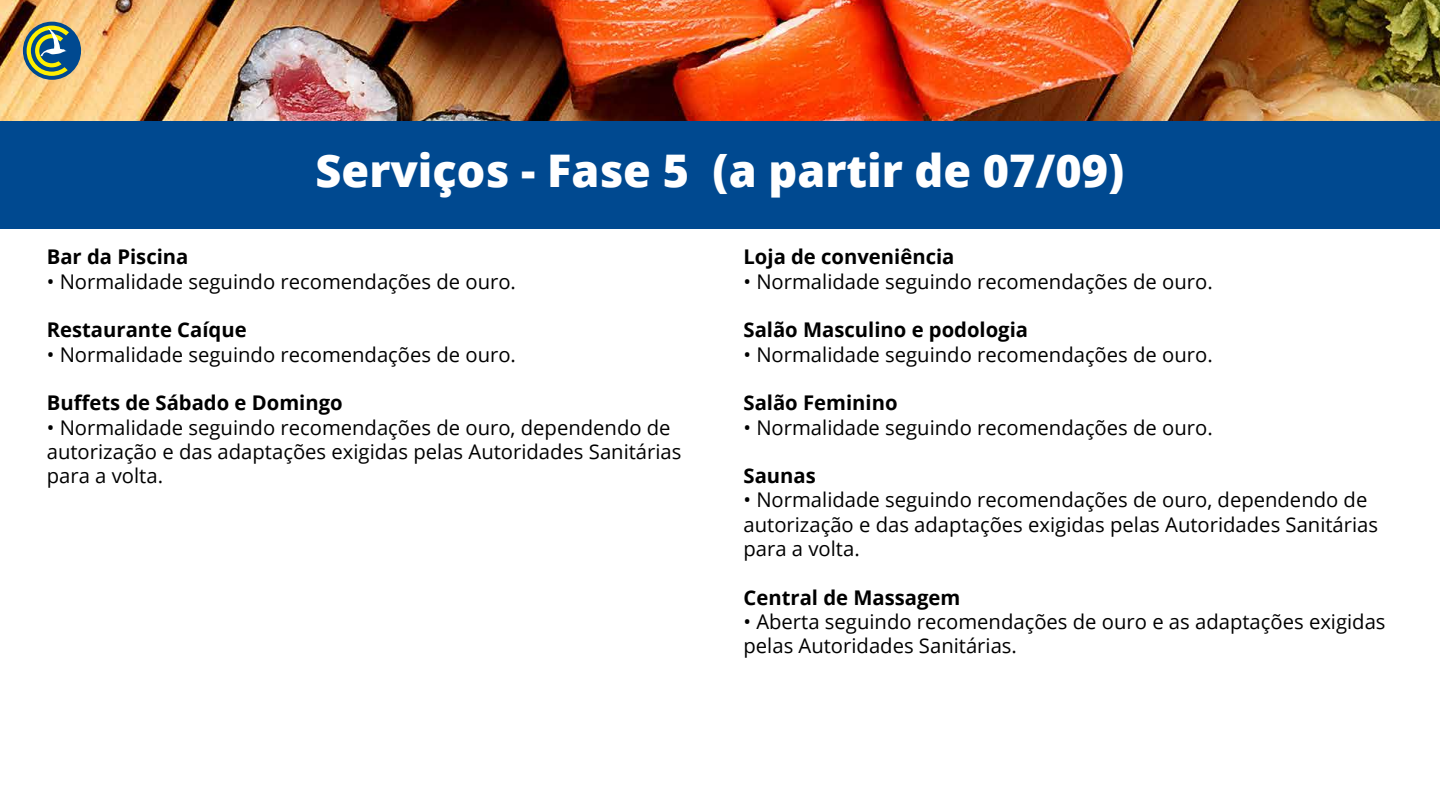
<style>
.page{position:relative;width:1440px;height:810px;background:#fff}
.page>*{position:absolute;margin:0;border:0;box-sizing:border-box;transform-origin:0 0}
.t1{font:800 45px "Open Sans";color:#fff}
.t2{font:20.25px/24.3px "Open Sans";color:#000}
.t3{font:700 20.25px "Open Sans";color:#000}
</style>
<div class="page">
<img style="left:0;top:0;width:1440px;height:121px">
<div style="left:0;top:121px;width:1440px;height:108px;background:#004990"></div>
<div style="left:23px;top:22px;width:58px;height:58px;background:#004990;border-radius:50%"></div>
<svg style="left:27px;top:26px;width:42px;height:50px"></svg>
<h1 class="t1" style="left:316px;top:137px;width:810px">Serviços - Fase 5 (a partir de 07/09)</h1>
<p class="t3" style="left:47px;top:243px;width:143px">Bar da Piscina</p>
<p class="t2" style="left:47px;top:269px;width:471px">• Normalidade seguindo recomendações de ouro.</p>
<p class="t3" style="left:47px;top:316px;width:201px">Restaurante Caíque</p>
<p class="t2" style="left:47px;top:342px;width:471px">• Normalidade seguindo recomendações de ouro.</p>
<p class="t3" style="left:47px;top:389px;width:297px">Buffets de Sábado e Domingo</p>
<p class="t2" style="left:47px;top:414px;width:636px">• Normalidade seguindo recomendações de ouro, dependendo de autorização e das adaptações exigidas pelas Autoridades Sanitárias para a volta.</p>
<p class="t3" style="left:744px;top:243px;width:213px">Loja de conveniência</p>
<p class="t2" style="left:744px;top:269px;width:471px">• Normalidade seguindo recomendações de ouro.</p>
<p class="t3" style="left:744px;top:316px;width:286px">Salão Masculino e podologia</p>
<p class="t2" style="left:744px;top:342px;width:471px">• Normalidade seguindo recomendações de ouro.</p>
<p class="t3" style="left:744px;top:389px;width:156px">Salão Feminino</p>
<p class="t2" style="left:744px;top:414px;width:471px">• Normalidade seguindo recomendações de ouro.</p>
<p class="t3" style="left:744px;top:461px;width:74px">Saunas</p>
<p class="t2" style="left:744px;top:487px;width:636px">• Normalidade seguindo recomendações de ouro, dependendo de autorização e das adaptações exigidas pelas Autoridades Sanitárias para a volta.</p>
<p class="t3" style="left:744px;top:583px;width:218px">Central de Massagem</p>
<p class="t2" style="left:744px;top:609px;width:644px">• Aberta seguindo recomendações de ouro e as adaptações exigidas pelas Autoridades Sanitárias.</p>
</div>
